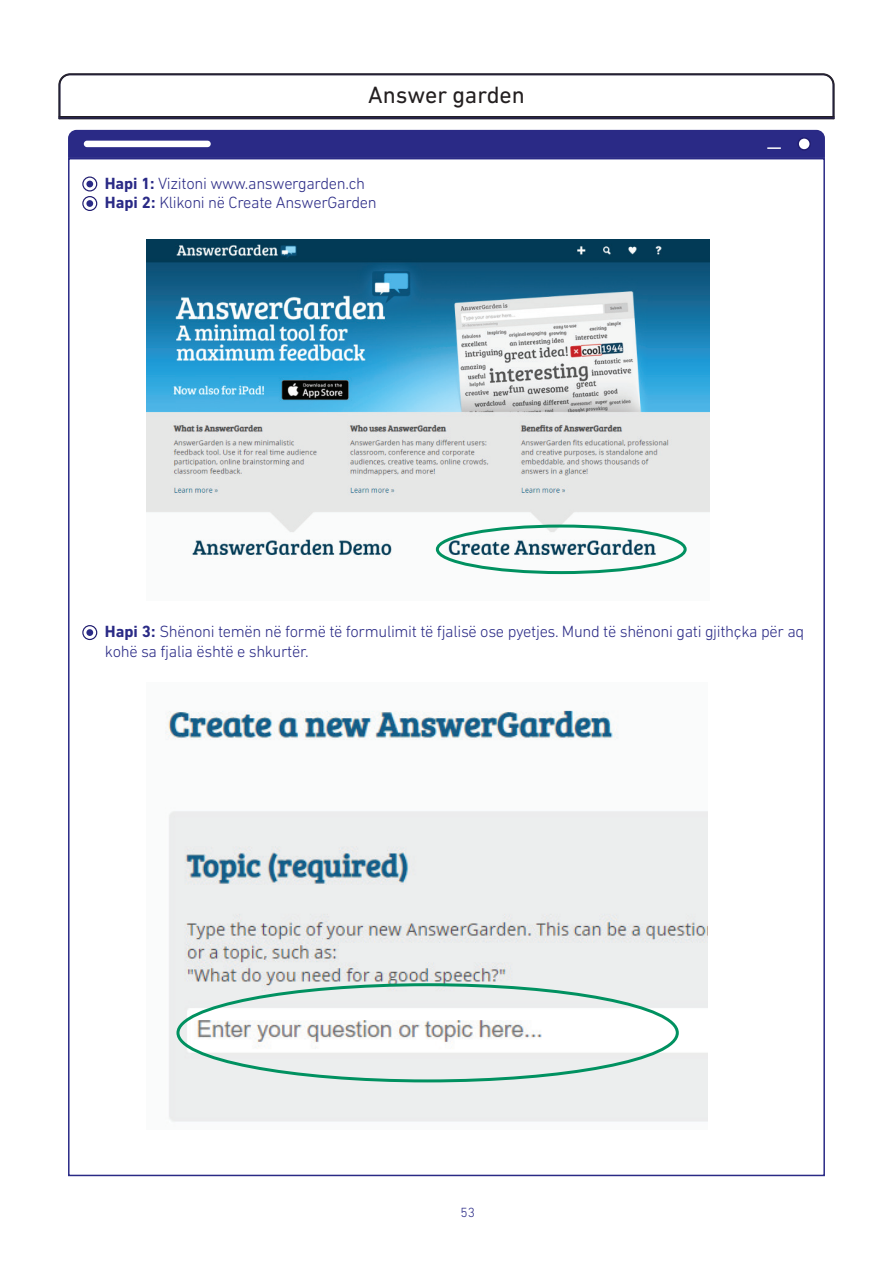
<style>
.page{position:relative;width:893px;height:1263px;background:#fff}
.page>*{position:absolute;margin:0;border:0;box-sizing:border-box;transform-origin:0 0}
.t1{font:24px "DIN Next LT Pro";color:#231f20}
.t2{font:300 16.5px/19.5px "DIN Next LT Pro";letter-spacing:-.02em;color:#2a2a86}
.t3{font:300 13.5px "DIN Next LT Pro";color:#2a2a86}
.s1{font-weight:700}
</style>
<div class="page">
<svg style="left:58px;top:73px;width:777px;height:47px"></svg>
<hr style="left:59px;top:116px;width:775px;height:3px;background:#2a2a86">
<hr style="left:59px;top:119px;width:775px;height:1px;background:#231f20">
<hr style="left:59px;top:116px;width:775px;height:2px;background:#231f20">
<div style="left:68px;top:130px;width:757px;height:28px;background:#2a2a86"></div>
<div style="left:84px;top:141px;width:127px;height:6px;background:#fff;border-radius:3px"></div>
<div style="left:82px;top:176px;width:15px;height:15px;border:1px solid #201c70;border-radius:50%"></div>
<div style="left:86px;top:181px;width:7px;height:6px;background:#2a2a86;border-radius:50%"></div>
<div style="left:82px;top:196px;width:15px;height:15px;border:1px solid #201c70;border-radius:50%"></div>
<div style="left:86px;top:200px;width:7px;height:7px;background:#2a2a86;border-radius:50%"></div>
<img style="left:146px;top:240px;width:563px;height:335px">
<div style="left:82px;top:625px;width:15px;height:15px;border:1px solid #201c70;border-radius:50%"></div>
<div style="left:86px;top:629px;width:7px;height:7px;background:#2a2a86;border-radius:50%"></div>
<img style="left:165px;top:710px;width:543px;height:412px">
<div style="left:436px;top:524px;width:251px;height:50px;border:3px solid #009160;border-radius:50%"></div>
<div style="left:176px;top:983px;width:503px;height:99px;border:3px solid #009160;border-radius:50%"></div>
<h1 class="t1" style="left:368px;top:81px;width:158px">Answer garden</h1>
<p class="t2" style="left:105px;top:173px;width:273px"><span class="s1">Hapi 1:</span> Vizitoni www.answergarden.ch<br><span class="s1">Hapi 2:</span> Klikoni në Create AnswerGarden</p>
<p class="t2" style="left:105px;top:622px;width:701px"><span class="s1">Hapi 3:</span> Shënoni temën në formë të formulimit të fjalisë ose pyetjes. Mund të shënoni gati gjithçka për aq kohë sa fjalia është e shkurtër.</p>
<p class="t3" style="left:461px;top:1205px;width:16px">53</p>
</div>
